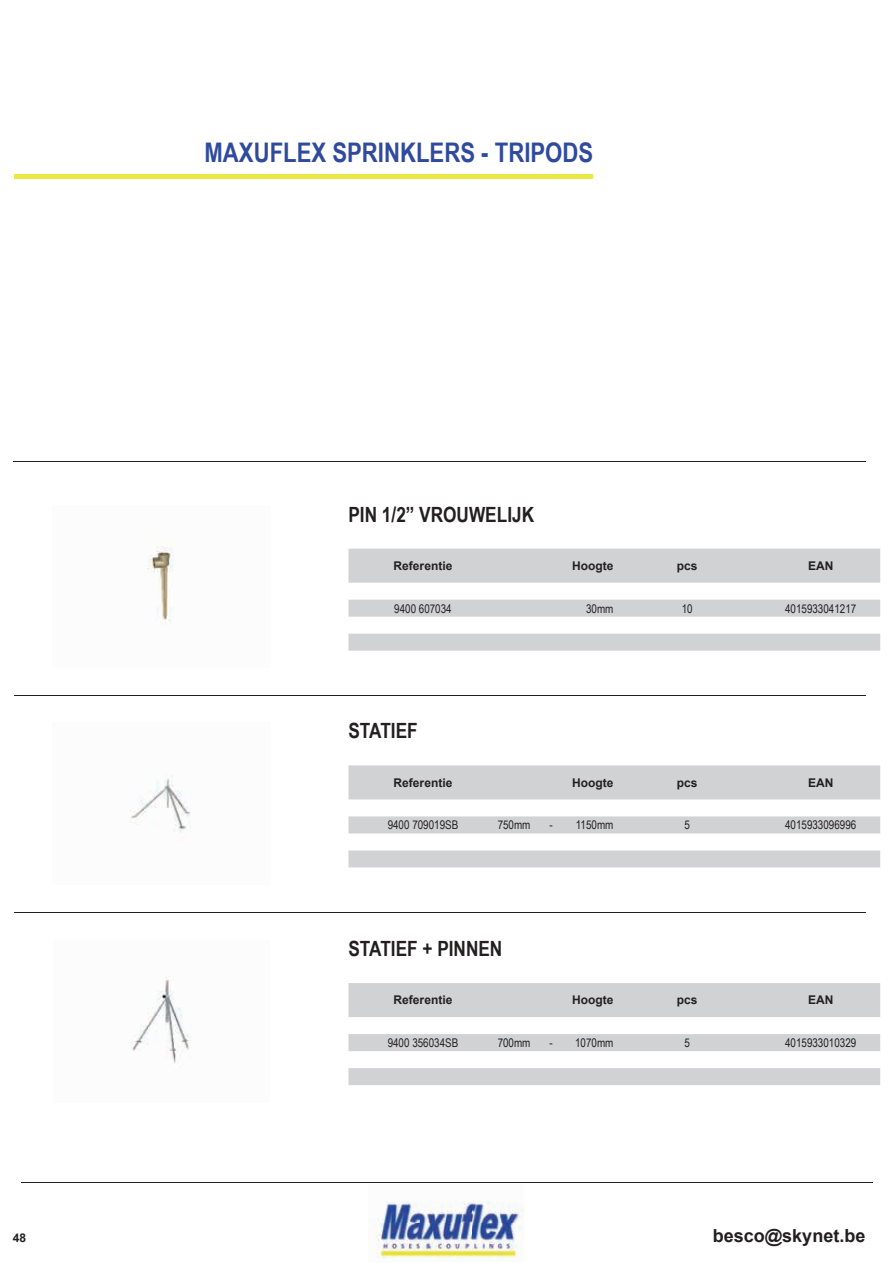
<style>
.page{position:relative;width:893px;height:1263px;background:#fff}
.page>*{position:absolute;margin:0;border:0;box-sizing:border-box;transform-origin:0 0}
.t1{font:700 27px "Arial Narrow";color:#304a9e}
.t2{font:700 21px "Arial Narrow";color:#231f20}
.t3{font:700 18px "Arial";color:#231f20}
.t4{font:12px "Arial Narrow";color:#231f20}
.t5{font:700 12px "Arial";color:#231f20}
</style>
<div class="page">
<hr style="left:13px;top:461px;width:852px;height:1px;background:#231f20">
<hr style="left:14px;top:695px;width:851px;height:1px;background:#231f20">
<hr style="left:14px;top:912px;width:851px;height:1px;background:#231f20">
<img style="left:369px;top:1201px;width:155px;height:57px">
<div style="left:14px;top:174px;width:579px;height:5px;background:#eae843"></div>
<hr style="left:21px;top:1182px;width:851px;height:1px;background:#231f20">
<img style="left:131px;top:976px;width:60px;height:92px">
<img style="left:130px;top:776px;width:61px;height:57px">
<img style="left:147px;top:544px;width:27px;height:80px">
<svg style="left:348px;top:765px;width:532px;height:102px;fill:#d1d2d4"></svg>
<svg style="left:348px;top:549px;width:532px;height:102px;fill:#d1d2d4"></svg>
<svg style="left:348px;top:983px;width:532px;height:102px;fill:#d1d2d4"></svg>
<h1 class="t1" style="left:204px;top:132px;width:390px">MAXUFLEX SPRINKLERS - TRIPODS</h1>
<h2 class="t2" style="left:348px;top:498px;width:187px">PIN 1/2” VROUWELIJK</h2>
<p class="t5" style="left:394px;top:557px;width:60px">Referentie</p>
<p class="t5" style="left:572px;top:557px;width:43px">Hoogte</p>
<p class="t5" style="left:677px;top:557px;width:22px">pcs</p>
<p class="t5" style="left:808px;top:557px;width:27px">EAN</p>
<p class="t4" style="left:394px;top:599px;width:59px">9400 607034</p>
<p class="t4" style="left:586px;top:599px;width:29px">30mm</p>
<p class="t4" style="left:682px;top:599px;width:12px">10</p>
<p class="t4" style="left:785px;top:599px;width:73px">4015933041217</p>
<h2 class="t2" style="left:348px;top:715px;width:71px">STATIEF</h2>
<p class="t5" style="left:394px;top:774px;width:60px">Referentie</p>
<p class="t5" style="left:572px;top:774px;width:43px">Hoogte</p>
<p class="t5" style="left:677px;top:774px;width:22px">pcs</p>
<p class="t5" style="left:808px;top:774px;width:27px">EAN</p>
<p class="t4" style="left:388px;top:816px;width:72px">9400 709019SB</p>
<p class="t4" style="left:498px;top:816px;width:34px">750mm</p>
<p class="t4" style="left:550px;top:816px;width:65px">- 1150mm</p>
<p class="t4" style="left:685px;top:816px;width:7px">5</p>
<p class="t4" style="left:785px;top:816px;width:73px">4015933096996</p>
<h2 class="t2" style="left:348px;top:932px;width:155px">STATIEF + PINNEN</h2>
<p class="t5" style="left:394px;top:992px;width:60px">Referentie</p>
<p class="t5" style="left:572px;top:992px;width:43px">Hoogte</p>
<p class="t5" style="left:677px;top:992px;width:22px">pcs</p>
<p class="t5" style="left:808px;top:992px;width:27px">EAN</p>
<p class="t4" style="left:388px;top:1034px;width:72px">9400 356034SB</p>
<p class="t4" style="left:498px;top:1034px;width:34px">700mm</p>
<p class="t4" style="left:550px;top:1034px;width:65px">- 1070mm</p>
<p class="t4" style="left:685px;top:1034px;width:7px">5</p>
<p class="t4" style="left:785px;top:1034px;width:73px">4015933010329</p>
<p class="t5" style="left:13px;top:1229px;width:15px">48</p>
<h3 class="t3" style="left:713px;top:1223px;width:154px">besco@skynet.be</h3>
</div>
